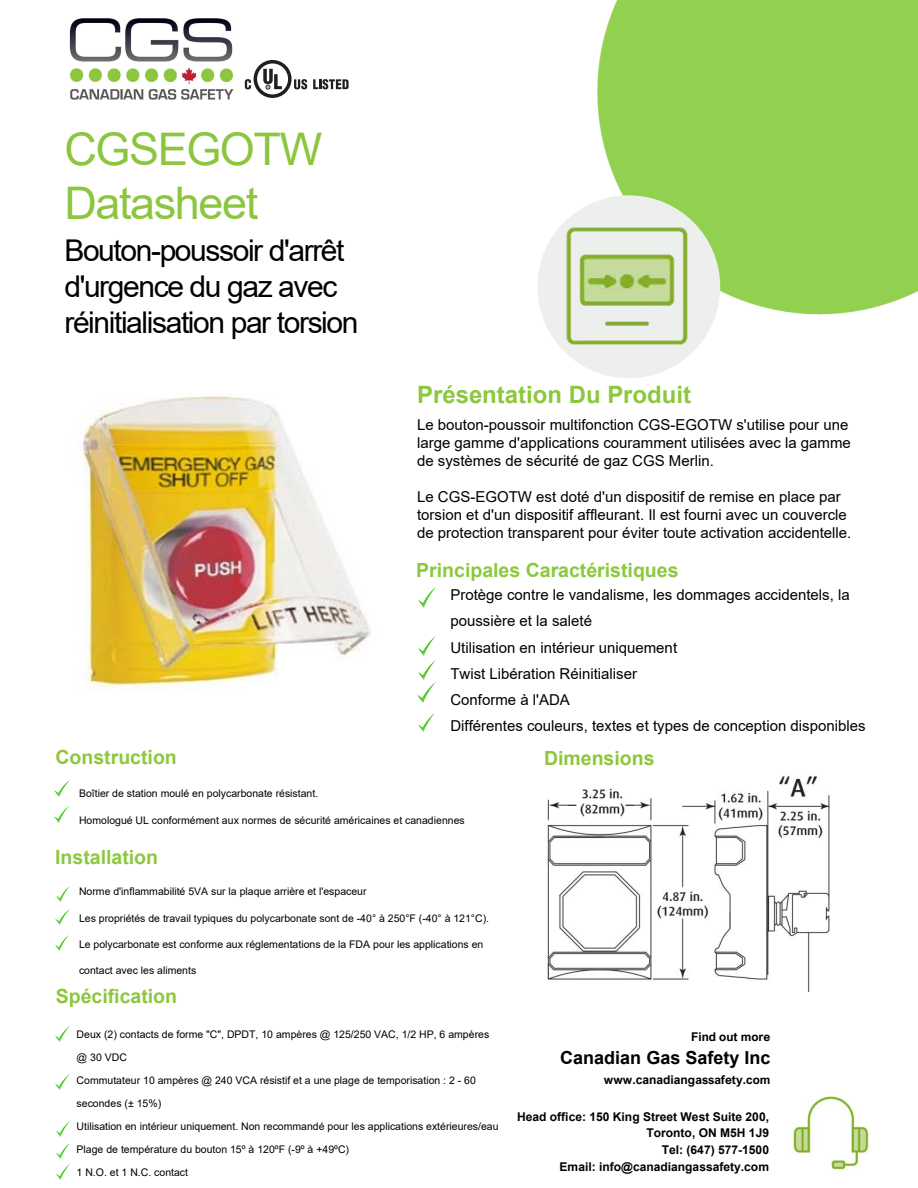
<style>
.page{position:relative;width:918px;height:1188px;background:#fff}
.page>*{position:absolute;margin:0;border:0;box-sizing:border-box;transform-origin:0 0}
.t1{font:45px/54px "Arial";letter-spacing:-.03em;color:#8bc63e}
.t2{font:30px/36px "Arial";letter-spacing:-.045em;color:#000}
.t3{font:700 24px "Arial";color:#8dc73e}
.t4{font:700 19.5px "Arial";color:#8dc73e}
.t5{font:700 19.5px "Arial";color:#8dc73e}
.t6{font:700 18px "Arial";color:#000}
.t7{font:15px/26.2px "Arial";color:#000}
.t8{font:700 12px/16.8px "Arial";color:#000;text-align:right}
.t9{font:700 12px "Arial Nova";color:#000}
.t10{font:10.5px/23.1px "Arial";color:#000}
.t11{font:10.5px "Arial";color:#000}
.s1{font-style:inherit}
.s2{font-family:"Arial"}
</style>
<div class="page">
<div style="left:597px;top:0;width:321px;height:319px;background:#92d050"></div>
<svg style="left:313px;top:79px;width:36px;height:10px"></svg>
<svg style="left:245px;top:60px;width:62px;height:38px"></svg>
<div style="left:537px;top:195px;width:183px;height:183px;background:#edefed;border-radius:50%"></div>
<img style="left:545px;top:203px;width:165px;height:165px">
<img style="left:82px;top:395px;width:289px;height:297px">
<img style="left:69px;top:18px;width:165px;height:82px">
<img style="left:545px;top:776px;width:285px;height:215px">
<img style="left:55px;top:781px;width:14px;height:16px">
<img style="left:55px;top:806px;width:14px;height:16px">
<img style="left:55px;top:935px;width:14px;height:15px">
<img style="left:56px;top:887px;width:13px;height:15px">
<img style="left:56px;top:909px;width:13px;height:16px">
<img style="left:56px;top:1165px;width:13px;height:14px">
<img style="left:56px;top:1026px;width:14px;height:16px">
<img style="left:56px;top:1075px;width:13px;height:15px">
<img style="left:56px;top:1122px;width:13px;height:15px">
<img style="left:56px;top:1144px;width:13px;height:15px">
<img style="left:788px;top:1096px;width:83px;height:74px">
<img style="left:418px;top:683px;width:17px;height:20px">
<img style="left:418px;top:588px;width:17px;height:19px">
<img style="left:418px;top:660px;width:18px;height:20px">
<img style="left:418px;top:637px;width:17px;height:19px">
<img style="left:419px;top:713px;width:16px;height:19px">
<p class="t1" style="left:64px;top:122px;width:259px">C<span class="s1">GS</span>E<span class="s1">G</span>OTW<br>Datasheet</p>
<p class="t2" style="left:64px;top:232px;width:296px">Bouton-poussoir d'arrêt d'urgence du gaz avec réinitialisation par torsion</p>
<h3 class="t3" style="left:417px;top:378px;width:276px">Présentation Du Produit</h3>
<h3 class="t7" style="left:417px;top:416px;width:435px;line-height:18px">Le bouton-poussoir multifonction CGS-EGOTW s'utilise pour une large gamme d'applications couramment utilisées avec la gamme de systèmes de sécurité de gaz CGS Merlin.</h3>
<h3 class="t7" style="left:417px;top:487px;width:436px;line-height:18px">Le CGS-EGOTW est doté d'un dispositif de remise en place par torsion et d'un dispositif affleurant. Il est fourni avec un couvercle de protection transparent pour éviter toute activation accidentelle.</h3>
<h3 class="t4" style="left:416px;top:557px;width:264px">Principales Caractéristiques</h3>
<p class="t7" style="left:450px;top:582px;width:417px">Protège contre le vandalisme, les dommages accidentels, la poussière et la saleté<br>Utilisation en intérieur uniquement<br>Twist Libération Réinitialiser<br>Conforme à l'ADA<br>Différentes couleurs, textes et types de conception disponibles</p>
<h3 class="t5" style="left:56px;top:744px;width:123px">Construction</h3>
<h3 class="t4" style="left:544px;top:744px;width:112px">Dimensions</h3>
<p class="t10" style="left:79px;top:782px;width:241px">Boîtier de station moulé en polycarbonate résistant.</p>
<p class="t10" style="left:79px;top:808px;width:387px">Homologué UL conformément aux normes de sécurité américaines et canadiennes</p>
<h3 class="t4" style="left:55px;top:843px;width:104px">Installation</h3>
<p class="t10" style="left:79px;top:880px;width:289px">Norme d'inflammabilité 5VA sur la plaque arrière et l'espaceur</p>
<p class="t10" style="left:79px;top:906px;width:412px">Les propriétés de travail typiques du polycarbonate sont de -40° à 250°F (-40° à 121°C).</p>
<p class="t10" style="left:79px;top:933px;width:406px">Le polycarbonate est conforme aux réglementations de la FDA pour les applications en</p>
<p class="t10" style="left:79px;top:959px;width:119px">contact avec les aliments</p>
<h3 class="t4" style="left:56px;top:982px;width:123px">Spécification</h3>
<p class="t10" style="left:77px;top:1023px;width:414px">Deux (2) contacts de forme "C", DPDT, 10 ampères @ 125/250 VAC, 1/2 HP, 6 ampères</p>
<p class="t10" style="left:77px;top:1046px;width:52px">@ 30 VDC</p>
<p class="t10" style="left:77px;top:1069px;width:401px">Commutateur 10 ampères @ 240 VCA résistif et a une plage de temporisation : 2 - 60</p>
<p class="t10" style="left:77px;top:1092px;width:86px">secondes (± 15%)</p>
<p class="t10" style="left:77px;top:1115px;width:423px">Utilisation en intérieur uniquement. Non recommandé pour les applications extérieures/eau<br>Plage de température du bouton 15º à 120ºF (-9º à +49ºC)</p>
<p class="t11" style="left:77px;top:1165px;width:113px"><span class="s1">1</span> N.O. <span class="s1">et</span> 1 N.C. contact</p>
<p class="t9" style="left:691px;top:1029px;width:81px">Find out more</p>
<h3 class="t6" style="left:560px;top:1045px;width:212px">Canadian Gas Safety Inc</h3>
<p class="t9" style="left:604px;top:1073px;width:168px">www.<span class="s2">canadian</span>gassafety.com</p>
<p class="t8" style="left:517px;top:1108px;width:253px">Head office: 150 King Street West Suite 200,<br>Toronto, ON M5H 1J9<br>Tel: (647) 577-1500<br>Email: info@canadiangassafety.com</p>
</div>
